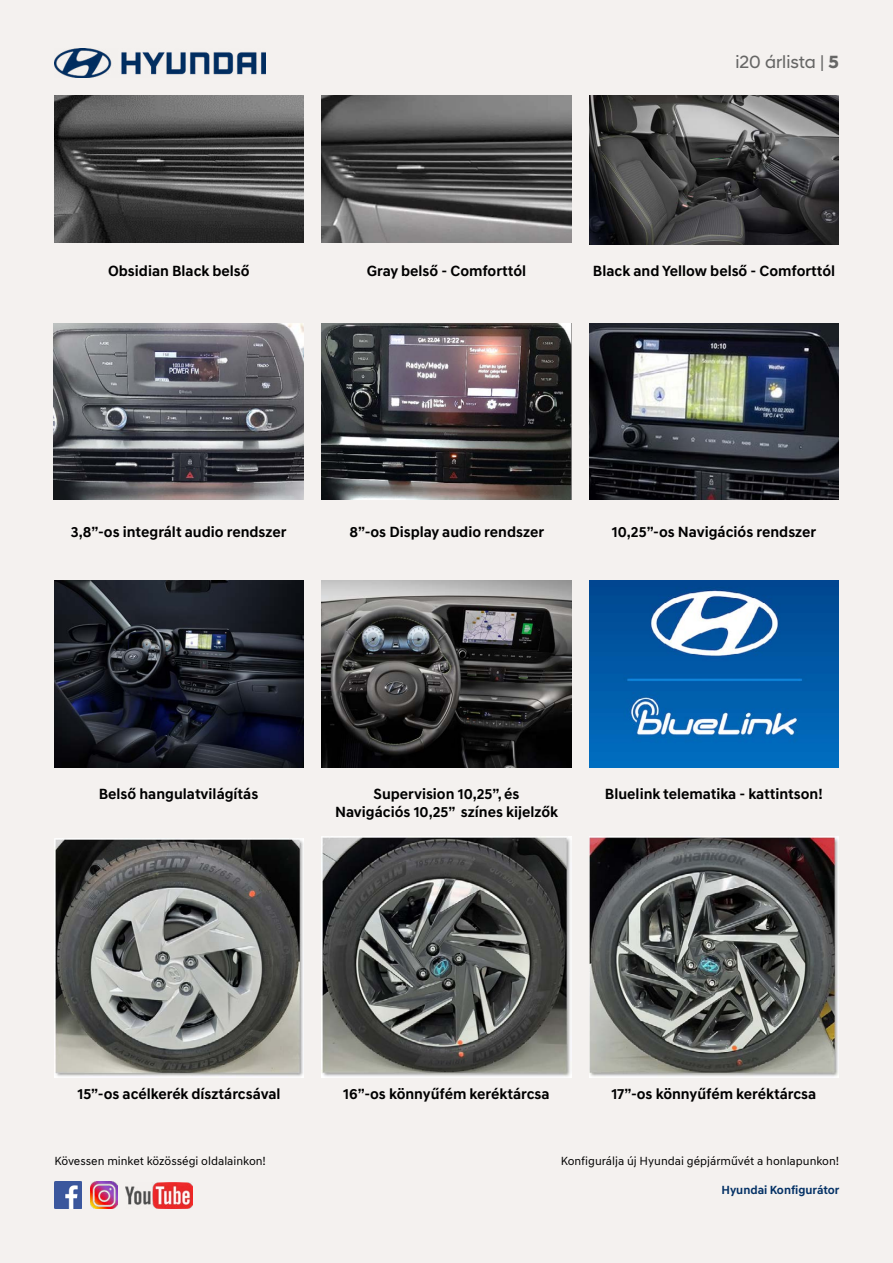
<style>
.page{position:relative;width:893px;height:1263px;background:#f4f1ef}
.page>*{position:absolute;margin:0;border:0;box-sizing:border-box;transform-origin:0 0}
.t1{font:18px "Hyundai Sans Head";color:#666665}
.t2{font:700 15px/18px "Hyundai Sans Text";color:#000;text-align:center}
.t3{font:12px "Hyundai Sans Text";color:#000}
.t4{font:700 12px "Hyundai Sans Text";color:#053266}
.s1{font-weight:700}
</style>
<div class="page">
<img style="left:54px;top:48px;width:212px;height:29px">
<img style="left:54px;top:96px;width:249px;height:147px">
<img style="left:322px;top:96px;width:249px;height:147px">
<img style="left:589px;top:96px;width:250px;height:149px">
<img style="left:54px;top:323px;width:250px;height:177px">
<img style="left:322px;top:323px;width:249px;height:177px">
<img style="left:589px;top:323px;width:250px;height:177px">
<img style="left:54px;top:580px;width:250px;height:187px">
<img style="left:322px;top:580px;width:249px;height:187px">
<img style="left:590px;top:580px;width:249px;height:187px">
<img style="left:54px;top:839px;width:250px;height:238px">
<img style="left:322px;top:837px;width:249px;height:240px">
<img style="left:589px;top:837px;width:250px;height:240px">
<img style="left:54px;top:1181px;width:27px;height:28px">
<img style="left:90px;top:1181px;width:27px;height:28px">
<img style="left:126px;top:1182px;width:67px;height:27px">
<p class="t1" style="left:735px;top:51px;width:105px">i20 árlista | <span class="s1">5</span></p>
<p class="t2" style="left:108px;top:262px;width:143px">Obsidian Black belső</p>
<p class="t2" style="left:367px;top:262px;width:161px">Gray belső - Comforttól</p>
<p class="t2" style="left:593px;top:262px;width:244px">Black and Yellow belső - Comforttól</p>
<p class="t2" style="left:71px;top:522px;width:217px">3,8”-os integrált audio rendszer</p>
<p class="t2" style="left:349px;top:522px;width:196px">8”-os Display audio rendszer</p>
<p class="t2" style="left:612px;top:523px;width:206px">10,25”-os Navigációs rendszer</p>
<p class="t2" style="left:99px;top:785px;width:161px">Belső hangulatvilágítás</p>
<p class="t2" style="left:335px;top:785px;width:225px">Supervision 10,25”, és<br>Navigációs 10,25” színes kijelzők</p>
<p class="t2" style="left:605px;top:785px;width:219px">Bluelink telematika - kattintson!</p>
<p class="t2" style="left:77px;top:1084px;width:205px">15”-os acélkerék dísztárcsával</p>
<p class="t2" style="left:343px;top:1084px;width:208px">16”-os könnyűfém keréktárcsa</p>
<p class="t2" style="left:611px;top:1084px;width:206px">17”-os könnyűfém keréktárcsa</p>
<p class="t3" style="left:54px;top:1154px;width:213px">Kövessen minket közösségi oldalainkon!</p>
<p class="t3" style="left:561px;top:1154px;width:280px">Konfigurálja új Hyundai gépjárművét a honlapunkon!</p>
<p class="t4" style="left:721px;top:1182px;width:120px">Hyundai Konfigurátor</p>
</div>
